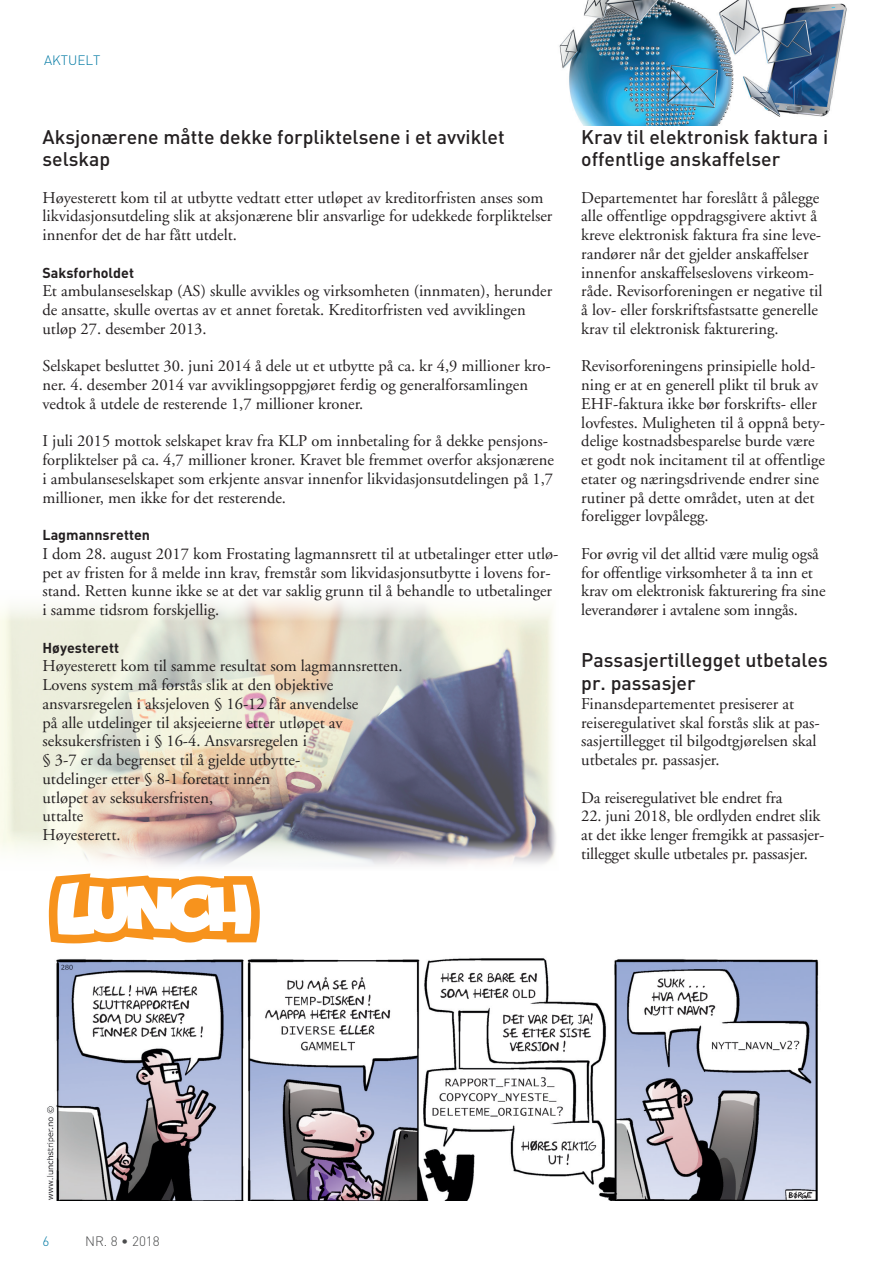
<style>
.page{position:relative;width:893px;height:1263px;background:#fff}
.page>*{position:absolute;margin:0;border:0;box-sizing:border-box;transform-origin:0 0}
.t1{font:500 19.5px/22.5px "DIN";color:#231f20}
.t2{font:16.5px/18.8px "Adobe Garamond";color:#231f20}
.t3{font:700 14.25px "DIN";color:#231f20}
.t4{font:300 13.5px "DIN";color:#4b4c4d}
.t5{font:300 13.5px "DIN";color:#0079a3}
</style>
<div class="page">
<hr style="left:892px;top:900px;width:1px;height:276px;background:#0079a3">
<img style="left:0;top:599px;width:556px;height:267px">
<img style="left:46px;top:958px;width:773px;height:242px">
<svg style="left:49px;top:873px;width:211px;height:71px"></svg>
<img style="left:559px;top:0;width:288px;height:126px">
<p class="t5" style="left:44px;top:52px;width:58px">AKTUELT</p>
<p class="t1" style="left:43px;top:125px;width:464px">Aksjonærene måtte dekke forpliktelsene i et avviklet selskap</p>
<p class="t2" style="left:43px;top:188px;width:511px">Høyesterett kom til at utbytte vedtatt etter utløpet av kreditorfristen anses som likvidasjonsutdeling slik at aksjonærene blir ansvarlige for udekkede forpliktelser innenfor det de har fått utdelt.</p>
<p class="t3" style="left:43px;top:263px;width:93px">Saksforholdet</p>
<p class="t2" style="left:43px;top:282px;width:511px">Et ambulanseselskap (AS) skulle avvikles og virksomheten (innmaten), herunder de ansatte, skulle overtas av et annet foretak. Kreditorfristen ved avviklingen utløp 27. desember 2013.</p>
<p class="t2" style="left:43px;top:357px;width:510px">Selskapet besluttet 30. juni 2014 å dele ut et utbytte på ca. kr 4,9 millioner kro&shy;ner. 4. desember 2014 var avviklingsoppgjøret ferdig og generalforsamlingen vedtok å utdele de resterende 1,7 millioner kroner.</p>
<p class="t2" style="left:43px;top:432px;width:513px">I juli 2015 mottok selskapet krav fra KLP om innbetaling for å dekke pensjons&shy;forpliktelser på ca. 4,7 millioner kroner. Kravet ble fremmet overfor aksjonærene i ambulanseselskapet som erkjente ansvar innenfor likvidasjonsutdelingen på 1,7 millioner, men ikke for det resterende.</p>
<p class="t3" style="left:43px;top:526px;width:109px">Lagmannsretten</p>
<p class="t2" style="left:43px;top:545px;width:517px">I dom 28. august 2017 kom Frostating lagmannsrett til at utbetalinger etter utlø&shy;pet av fristen for å melde inn krav, fremstår som likvidasjonsutbytte i lovens for&shy;stand. Retten kunne ikke se at det var saklig grunn til å behandle to utbetalinger i samme tidsrom forskjellig.</p>
<p class="t3" style="left:43px;top:638px;width:78px">Høyesterett</p>
<p class="t2" style="left:43px;top:657px;width:362px">Høyesterett kom til samme resultat som lagmannsretten.<br>Lovens system må forstås slik at den objektive ansvarsregelen i aksjeloven § 16-12 får anvendelse<br>på alle utdelinger til aksjeeierne etter utløpet av seksukersfristen i § 16-4. Ansvarsregelen i<br>§ 3-7 er da begrenset til å gjelde utbytte-<br>utdelinger etter § 8-1 foretatt innen<br>utløpet av seksukersfristen,<br>uttalte<br>Høyesterett.</p>
<p class="t1" style="left:581px;top:125px;width:248px">Krav til elektronisk faktura i offentlige anskaffelser</p>
<p class="t2" style="left:581px;top:188px;width:243px">Departementet har foreslått å pålegge alle offentlige oppdragsgivere aktivt å kreve elektronisk faktura fra sine leve&shy;randører når det gjelder anskaffelser innenfor anskaffelseslovens virkeom&shy;råde. Revisorforeningen er negative til å lov- eller forskriftsfastsatte generelle krav til elektronisk fakturering.</p>
<p class="t2" style="left:581px;top:357px;width:245px">Revisorforeningens prinsipielle hold&shy;ning er at en generell plikt til bruk av EHF-faktura ikke bør forskrifts- eller lovfestes. Muligheten til å oppnå bety&shy;delige kostnadsbesparelse burde være et godt nok incitament til at offentlige etater og næringsdrivende endrer sine rutiner på dette området, uten at det foreligger lovpålegg.</p>
<p class="t2" style="left:581px;top:545px;width:246px">For øvrig vil det alltid være mulig også for offentlige virksomheter å ta inn et krav om elektronisk fakturering fra sine leverandører i avtalene som inngås.</p>
<p class="t1" style="left:581px;top:648px;width:248px">Passasjertillegget utbetales pr. passasjer</p>
<p class="t2" style="left:581px;top:695px;width:240px">Finansdepartementet presiserer at reiseregulativet skal forstås slik at pas&shy;sasjertillegget til bilgodtgjørelsen skal utbetales pr. passasjer.</p>
<p class="t2" style="left:581px;top:788px;width:203px">Da reiseregulativet ble endret fra</p>
<p class="t2" style="left:581px;top:807px;width:245px">22. juni 2018, ble ordlyden endret slik at det ikke lenger fremgikk at passasjer&shy;tillegget skulle utbetales pr. passasjer.</p>
<p class="t5" style="left:43px;top:1232px;width:8px">6</p>
<p class="t4" style="left:85px;top:1232px;width:76px">NR. 8 • 2018</p>
</div>
